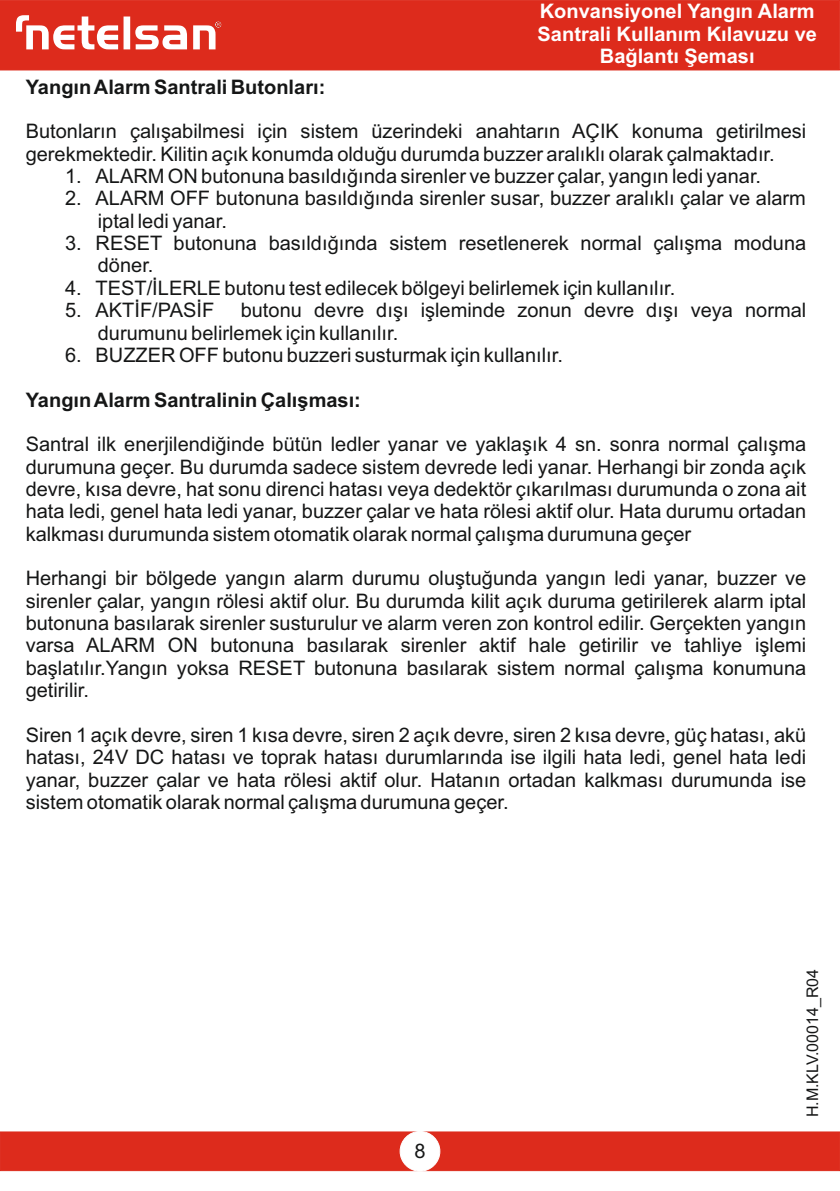
<style>
.page{position:relative;width:840px;height:1191px;background:#fff}
.page>*{position:absolute;margin:0;border:0;box-sizing:border-box;transform-origin:0 0}
.t1{font:20px/22.4px "Arial";color:#151616}
.t2{font:700 20px/22.4px "Arial";color:#fff;text-align:center}
.t3{font:700 20px "Arial";color:#151616}
.t4{font:16px "Arial";color:#151616}
</style>
<div class="page">
<div style="left:0;top:1131px;width:839px;height:40px;background:#dd2b1c"></div>
<div style="left:399px;top:1131px;width:41px;height:40px;background:#fff;border:1px solid #fff;border-radius:50%"></div>
<div style="left:0;top:0;width:839px;height:70px;background:#dd2b1c"></div>
<svg style="left:16px;top:15px;width:205px;height:34px"></svg>
<p class="t2" style="left:537px;top:2px;width:280px">Konvansiyonel Yangın Alarm<br>Santrali Kullanım Kılavuzu ve<br>Bağlantı Şeması</p>
<p class="t3" style="left:26px;top:79px;width:301px">Yangın Alarm Santrali Butonları:</p>
<p class="t1" style="left:26px;top:122px;width:781px">Butonların çalışabilmesi için sistem üzerindeki anahtarın AÇIK konuma getirilmesi gerekmektedir. Kilitin açık konumda olduğu durumda buzzer aralıklı olarak çalmaktadır.</p>
<p class="t1" style="left:65px;top:167px;width:697px">1. ALARM ON butonuna basıldığında sirenler ve buzzer çalar, yangın ledi yanar.</p>
<p class="t1" style="left:98px;top:189px;width:709px;text-indent:-33px">2. ALARM OFF butonuna basıldığında sirenler susar, buzzer aralıklı çalar ve alarm iptal ledi yanar.</p>
<p class="t1" style="left:98px;top:234px;width:709px;text-indent:-33px">3. RESET butonuna basıldığında sistem resetlenerek normal çalışma moduna döner.</p>
<p class="t1" style="left:65px;top:278px;width:611px">4. TEST/İLERLE butonu test edilecek bölgeyi belirlemek için kullanılır.</p>
<p class="t1" style="left:65px;top:301px;width:150px">5. AKTİF/PASİF</p>
<p class="t1" style="left:98px;top:301px;width:709px;text-indent:143px">butonu devre dışı işleminde zonun devre dışı veya normal durumunu belirlemek için kullanılır.</p>
<p class="t1" style="left:65px;top:345px;width:499px">6. BUZZER OFF butonu buzzeri susturmak için kullanılır.</p>
<p class="t3" style="left:26px;top:392px;width:336px">Yangın Alarm Santralinin Çalışması:</p>
<p class="t1" style="left:26px;top:435px;width:781px;text-align:justify">Santral ilk enerjilendiğinde bütün ledler yanar ve yaklaşık 4 sn. sonra normal çalışma durumuna geçer. Bu durumda sadece sistem devrede ledi yanar. Herhangi bir zonda açık devre, kısa devre, hat sonu direnci hatası veya dedektör çıkarılması durumunda o zona ait hata ledi, genel hata ledi yanar, buzzer çalar ve hata rölesi aktif olur. Hata durumu ortadan kalkması durumunda sistem otomatik olarak normal çalışma durumuna geçer</p>
<p class="t1" style="left:26px;top:569px;width:781px;text-align:justify">Herhangi bir bölgede yangın alarm durumu oluştuğunda yangın ledi yanar, buzzer ve sirenler çalar, yangın rölesi aktif olur. Bu durumda kilit açık duruma getirilerek alarm iptal butonuna basılarak sirenler susturulur ve alarm veren zon kontrol edilir. Gerçekten yangın varsa ALARM ON butonuna basılarak sirenler aktif hale getirilir ve tahliye işlemi başlatılır.Yangın yoksa RESET butonuna basılarak sistem normal çalışma konumuna getirilir.</p>
<p class="t1" style="left:26px;top:725px;width:781px;text-align:justify">Siren 1 açık devre, siren 1 kısa devre, siren 2 açık devre, siren 2 kısa devre, güç hatası, akü hatası, 24V DC hatası ve toprak hatası durumlarında ise ilgili hata ledi, genel hata ledi yanar, buzzer çalar ve hata rölesi aktif olur. Hatanın ortadan kalkması durumunda ise sistem otomatik olarak normal çalışma durumuna geçer.</p>
<p class="t1" style="left:414px;top:1142px;width:13px">8</p>
<p class="t4" style="left:806px;top:1117px;width:150px;rotate:-90deg">H.M.KLV.00014_R04</p>
</div>
